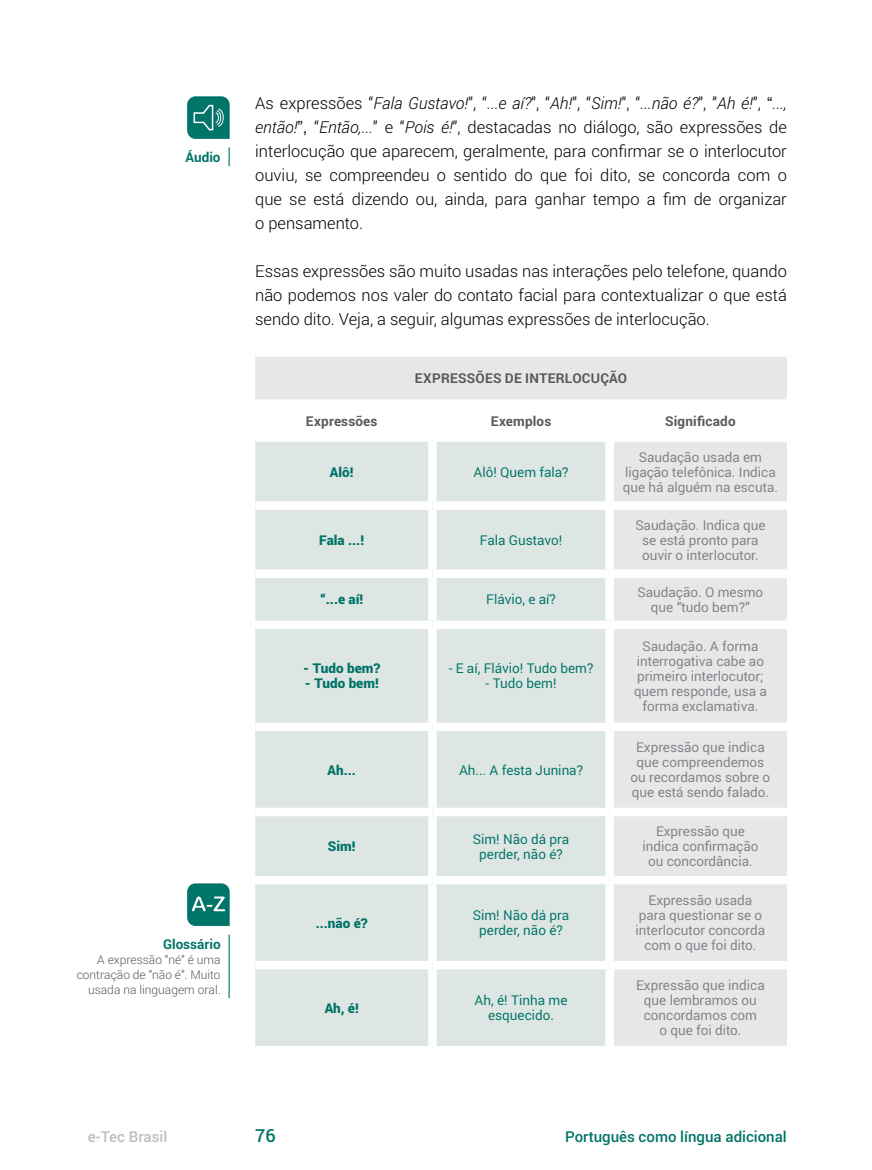
<style>
.page{position:relative;width:872px;height:1170px;background:#fff}
.page>*{position:absolute;margin:0;border:0;box-sizing:border-box;transform-origin:0 0}
.t1{font:500 18px "Roboto";color:#007467}
.t2{font:300 16.5px/24px "Roboto";color:#000;text-align:justify}
.t3{font:500 15px "Roboto";color:#007467}
.t4{font:500 15px "Roboto";color:#bcbec0}
.t5{font:13.5px/15px "Roboto";color:#808285;text-align:center}
.t6{font:13.5px/15px "Roboto";color:#007467;text-align:center}
.t7{font:900 13.5px "Roboto";color:#007467}
.t8{font:700 13.5px "Roboto";letter-spacing:.015em;color:#58595b}
.t9{font:700 13.5px "Roboto";color:#007467}
.t10{font:300 12px/15px "Roboto";color:#58595b;text-align:right}
.s1{font-style:italic}
.s2{font-family:"Arial";font-weight:400}
</style>
<div class="page">
<div style="left:255px;top:357px;width:532px;height:688px;background:#e6e7e8"></div>
<svg style="left:255px;top:408px;width:532px;height:25px"></svg>
<div style="left:255px;top:442px;width:350px;height:603px;background:#dee6e4"></div>
<div style="left:255px;top:399px;width:177px;height:9px;background:#fff"></div>
<div style="left:432px;top:399px;width:177px;height:9px;background:#fff"></div>
<div style="left:428px;top:408px;width:9px;height:25px;background:#fff"></div>
<div style="left:609px;top:399px;width:178px;height:9px;background:#fff"></div>
<div style="left:605px;top:408px;width:9px;height:25px;background:#fff"></div>
<div style="left:255px;top:433px;width:177px;height:9px;background:#fff"></div>
<div style="left:432px;top:433px;width:177px;height:9px;background:#fff"></div>
<div style="left:428px;top:442px;width:9px;height:59px;background:#fff"></div>
<div style="left:255px;top:501px;width:177px;height:9px;background:#fff"></div>
<div style="left:432px;top:501px;width:177px;height:9px;background:#fff"></div>
<div style="left:428px;top:510px;width:9px;height:59px;background:#fff"></div>
<div style="left:255px;top:569px;width:177px;height:9px;background:#fff"></div>
<div style="left:432px;top:569px;width:177px;height:9px;background:#fff"></div>
<div style="left:428px;top:578px;width:9px;height:42px;background:#fff"></div>
<div style="left:255px;top:620px;width:177px;height:9px;background:#fff"></div>
<div style="left:432px;top:620px;width:177px;height:9px;background:#fff"></div>
<div style="left:428px;top:629px;width:9px;height:93px;background:#fff"></div>
<div style="left:255px;top:722px;width:177px;height:9px;background:#fff"></div>
<div style="left:432px;top:722px;width:177px;height:9px;background:#fff"></div>
<div style="left:428px;top:731px;width:9px;height:76px;background:#fff"></div>
<div style="left:255px;top:807px;width:177px;height:9px;background:#fff"></div>
<div style="left:432px;top:807px;width:177px;height:9px;background:#fff"></div>
<div style="left:428px;top:816px;width:9px;height:59px;background:#fff"></div>
<div style="left:255px;top:875px;width:177px;height:9px;background:#fff"></div>
<div style="left:432px;top:875px;width:177px;height:9px;background:#fff"></div>
<div style="left:428px;top:884px;width:9px;height:76px;background:#fff"></div>
<div style="left:255px;top:960px;width:177px;height:9px;background:#fff"></div>
<div style="left:432px;top:960px;width:177px;height:9px;background:#fff"></div>
<div style="left:428px;top:969px;width:9px;height:76px;background:#fff"></div>
<div style="left:609px;top:433px;width:178px;height:9px;background:#fff"></div>
<div style="left:605px;top:442px;width:9px;height:59px;background:#fff"></div>
<div style="left:605px;top:510px;width:9px;height:59px;background:#fff"></div>
<div style="left:605px;top:578px;width:9px;height:42px;background:#fff"></div>
<div style="left:605px;top:629px;width:9px;height:93px;background:#fff"></div>
<div style="left:605px;top:731px;width:9px;height:76px;background:#fff"></div>
<div style="left:605px;top:816px;width:9px;height:59px;background:#fff"></div>
<div style="left:605px;top:884px;width:9px;height:76px;background:#fff"></div>
<div style="left:605px;top:969px;width:9px;height:76px;background:#fff"></div>
<div style="left:609px;top:501px;width:178px;height:9px;background:#fff"></div>
<div style="left:609px;top:569px;width:178px;height:9px;background:#fff"></div>
<div style="left:609px;top:620px;width:178px;height:9px;background:#fff"></div>
<div style="left:609px;top:722px;width:178px;height:9px;background:#fff"></div>
<div style="left:609px;top:807px;width:178px;height:9px;background:#fff"></div>
<div style="left:609px;top:875px;width:178px;height:9px;background:#fff"></div>
<div style="left:609px;top:960px;width:178px;height:9px;background:#fff"></div>
<svg style="left:228px;top:147px;width:2px;height:19px"></svg>
<svg style="left:187px;top:96px;width:43px;height:43px;background:#22867b"></svg>
<svg style="left:187px;top:883px;width:43px;height:42px;background:#22867b"></svg>
<hr style="left:228px;top:934px;width:2px;height:64px;background:#007467">
<p class="t9" style="left:185px;top:148px;width:37px">Áudio</p>
<p class="t9" style="left:163px;top:934px;width:59px">Glossário</p>
<p class="t10" style="left:77px;top:951px;width:145px">A expressão “né” é uma contração de “não é”. Muito usada na linguagem oral.</p>
<p class="t2" style="left:255px;top:91px;width:533px">As expressões “<span class="s1">Fala Gustavo!</span>”, “<span class="s1">...e aí?</span>”, “<span class="s1">Ah!</span>”, “<span class="s1">Sim!</span>”, “<span class="s1">...não é?</span>”, ”<span class="s1">Ah é!</span>”, <span class="s2">“</span><span class="s1">..., então!</span><span class="s2">”,</span> “<span class="s1">Então,...</span>” e “<span class="s1">Pois é!</span>”, destacadas no diálogo, são expressões de interlocução que aparecem, geralmente, para confirmar se o interlocutor ouviu, se compreendeu o sentido do que foi dito, se concorda com o que se está dizendo ou, ainda, para ganhar tempo a fim de organizar o pensamento.</p>
<p class="t2" style="left:255px;top:259px;width:533px">Essas expressões são muito usadas nas interações pelo telefone, quando não podemos nos valer do contato facial para contextualizar o que está sendo dito. Veja, a seguir, algumas expressões de interlocução.</p>
<p class="t8" style="left:415px;top:369px;width:214px">EXPRESSÕES DE INTERLOCUÇÃO</p>
<p class="t8" style="left:306px;top:411px;width:73px">Expressões</p>
<p class="t8" style="left:491px;top:411px;width:62px">Exemplos</p>
<p class="t8" style="left:665px;top:411px;width:72px">Significado</p>
<p class="t7" style="left:330px;top:462px;width:25px">Alô!</p>
<p class="t6" style="left:473px;top:464px;width:97px">Alô! Quem fala?</p>
<p class="t5" style="left:623px;top:449px;width:157px">Saudação usada em ligação telefônica. Indica que há alguém na escuta.</p>
<p class="t7" style="left:319px;top:530px;width:46px">Fala ...!</p>
<p class="t6" style="left:480px;top:532px;width:84px">Fala Gustavo!</p>
<p class="t5" style="left:635px;top:517px;width:132px">Saudação. Indica que se está pronto para ouvir o interlocutor.</p>
<p class="t7" style="left:320px;top:590px;width:45px">“...e aí!</p>
<p class="t6" style="left:486px;top:591px;width:71px">Flávio, e aí?</p>
<p class="t5" style="left:637px;top:584px;width:127px">Saudação. O mesmo que “tudo bem?”</p>
<p class="t7" style="left:303px;top:659px;width:79px">- Tudo bem?</p>
<p class="t7" style="left:305px;top:674px;width:76px">- Tudo bem!</p>
<p class="t6" style="left:449px;top:660px;width:146px">- E aí, Flávio! Tudo bem?</p>
<p class="t6" style="left:485px;top:675px;width:72px">- Tudo bem!</p>
<p class="t7" style="left:327px;top:760px;width:30px">Ah...</p>
<p class="t6" style="left:459px;top:761px;width:125px">Ah... A festa Junina?</p>
<p class="t5" style="left:634px;top:638px;width:134px">Saudação. A forma interrogativa cabe ao primeiro interlocutor; quem responde, usa a forma exclamativa.</p>
<p class="t5" style="left:630px;top:739px;width:141px">Expressão que indica que compreendemos ou recordamos sobre o que está sendo falado.</p>
<p class="t7" style="left:328px;top:836px;width:29px">Sim!</p>
<p class="t6" style="left:473px;top:830px;width:98px">Sim! Não dá pra perder, não é?</p>
<p class="t5" style="left:642px;top:823px;width:117px">Expressão que indica confirmação ou concordância.</p>
<p class="t7" style="left:316px;top:913px;width:53px">...não é?</p>
<p class="t6" style="left:473px;top:907px;width:98px">Sim! Não dá pra perder, não é?</p>
<p class="t7" style="left:325px;top:998px;width:36px">Ah, é!</p>
<p class="t6" style="left:474px;top:992px;width:94px">Ah, é! Tinha me esquecido.</p>
<p class="t5" style="left:635px;top:892px;width:131px">Expressão usada para questionar se o interlocutor concorda com o que foi dito.</p>
<p class="t5" style="left:636px;top:977px;width:130px">Expressão que indica que lembramos ou concordamos com<br>o que foi dito.</p>
<p class="t4" style="left:88px;top:1125px;width:81px">e-Tec Brasil</p>
<p class="t1" style="left:255px;top:1122px;width:22px">76</p>
<p class="t3" style="left:565px;top:1125px;width:223px">Português como língua adicional</p>
</div>
